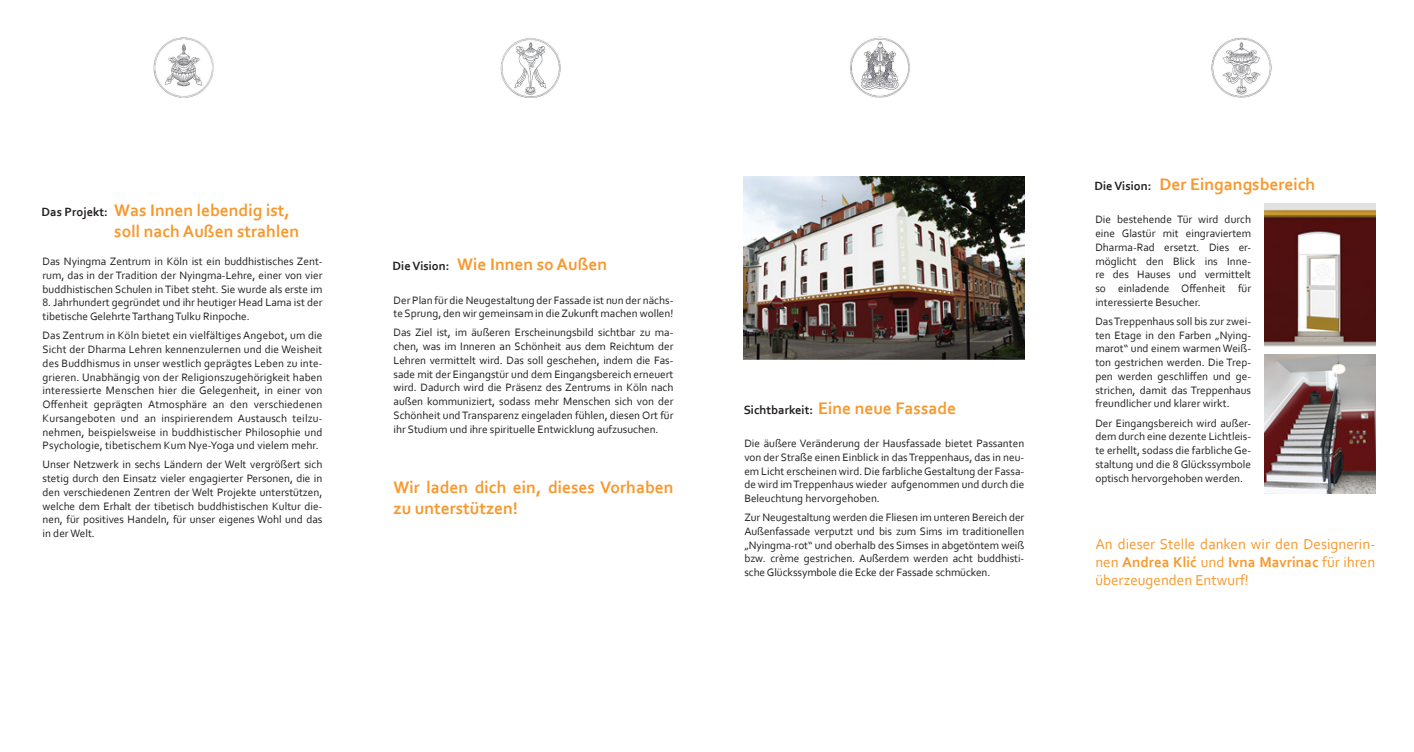
<style>
.page{position:relative;width:1414px;height:752px;background:#fff}
.page>*{position:absolute;margin:0;border:0;box-sizing:border-box;transform-origin:0 0}
.t1{font:700 17.5px/21px "Corbel";color:#f7982d}
.t2{font:15px/18px "Corbel";color:#f7982d;text-align:justify}
.t3{font:700 12.5px "Corbel";color:#231f20}
.t4{font:11.25px/13.8px "Corbel";color:#231f20;text-align:justify}
.s1{font-weight:700}
</style>
<div class="page">
<img style="left:744px;top:176px;width:280px;height:183px">
<img style="left:1264px;top:354px;width:111px;height:139px">
<img style="left:1264px;top:203px;width:111px;height:143px">
<img style="left:1211px;top:37px;width:61px;height:60px">
<img style="left:850px;top:38px;width:60px;height:59px">
<img style="left:500px;top:38px;width:61px;height:60px">
<img style="left:153px;top:37px;width:61px;height:61px">
<h1 class="t1" style="left:114px;top:199px;width:186px">Was Innen lebendig ist, soll nach Außen strahlen</h1>
<p class="t3" style="left:42px;top:204px;width:68px">Das Projekt:</p>
<p class="t4" style="left:43px;top:254px;width:281px">Das Nyingma Zentrum in Köln ist ein buddhistisches Zent&shy;rum, das in der Tradition der Nyingma-Lehre, einer von vier buddhistischen Schulen in Tibet steht. Sie wurde als erste im</p>
<p class="t4" style="left:43px;top:295px;width:281px">8. Jahrhundert gegründet und ihr heutiger Head Lama ist der tibetische Gelehrte Tarthang Tulku Rinpoche.</p>
<p class="t4" style="left:43px;top:328px;width:281px">Das Zentrum in Köln bietet ein vielfältiges Angebot, um die Sicht der Dharma Lehren kennenzulernen und die Weisheit des Buddhismus in unser westlich geprägtes Leben zu inte&shy;grieren. Unabhängig von der Religionszugehörigkeit haben interessierte Menschen hier die Gelegenheit, in einer von Offenheit geprägten Atmosphäre an den verschiedenen Kursangeboten und an inspirierendem Austausch teilzu&shy;nehmen, beispielsweise in buddhistischer Philosophie und Psychologie, tibetischem Kum Nye-Yoga und vielem mehr.</p>
<p class="t4" style="left:43px;top:457px;width:281px">Unser Netzwerk in sechs Ländern der Welt vergrößert sich stetig durch den Einsatz vieler engagierter Personen, die in den verschiedenen Zentren der Welt Projekte unterstützen, welche dem Erhalt der tibetisch buddhistischen Kultur die&shy;nen, für positives Handeln, für unser eigenes Wohl und das in der Welt.</p>
<h1 class="t1" style="left:457px;top:253px;width:151px">Wie Innen so Außen</h1>
<p class="t3" style="left:393px;top:258px;width:58px">Die Vision:</p>
<p class="t4" style="left:393px;top:292px;width:281px">Der Plan für die Neugestaltung der Fassade ist nun der nächs&shy;te Sprung, den wir gemeinsam in die Zukunft machen wollen!</p>
<p class="t4" style="left:393px;top:325px;width:281px">Das Ziel ist, im äußeren Erscheinungsbild sichtbar zu ma&shy;chen, was im Inneren an Schönheit aus dem Reichtum der Lehren vermittelt wird. Das soll geschehen, indem die Fas&shy;sade mit der Eingangstür und dem Eingangsbereich erneuert wird. Dadurch wird die Präsenz des Zentrums in Köln nach außen kommuniziert, sodass mehr Menschen sich von der Schönheit und Transparenz eingeladen fühlen, diesen Ort für ihr Studium und ihre spirituelle Entwicklung aufzusuchen.</p>
<h1 class="t1" style="left:393px;top:476px;width:281px">Wir laden dich ein, dieses Vorhaben zu unterstützen!</h1>
<h1 class="t1" style="left:818px;top:397px;width:140px">Eine neue Fassade</h1>
<p class="t3" style="left:744px;top:401px;width:71px">Sichtbarkeit:</p>
<p class="t4" style="left:744px;top:436px;width:281px">Die äußere Veränderung der Hausfassade bietet Passanten von der Straße einen Einblick in das Treppenhaus, das in neu&shy;em Licht erscheinen wird. Die farbliche Gestaltung der Fassa&shy;de wird im Treppenhaus wieder aufgenommen und durch die Beleuchtung hervorgehoben.</p>
<p class="t4" style="left:744px;top:510px;width:281px">Zur Neugestaltung werden die Fliesen im unteren Bereich der Außenfassade verputzt und bis zum Sims im traditionellen „Nyingma-rot“ und oberhalb des Simses in abgetöntem weiß bzw. crème gestrichen. Außerdem werden acht buddhisti&shy;sche Glückssymbole die Ecke der Fassade schmücken.</p>
<h1 class="t1" style="left:1159px;top:173px;width:157px">Der Eingangsbereich</h1>
<p class="t3" style="left:1094px;top:177px;width:58px">Die Vision:</p>
<p class="t4" style="left:1095px;top:212px;width:157px">Die bestehende Tür wird durch eine Glastür mit eingraviertem Dharma-Rad ersetzt. Dies er&shy;möglicht den Blick ins Inne&shy;re des Hauses und vermittelt so einladende Offenheit für interessierte Besucher.</p>
<p class="t4" style="left:1095px;top:314px;width:157px">Das Treppenhaus soll bis zur zwei&shy;ten Etage in den Farben „Nying&shy;marot“ und einem warmen Weiß&shy;ton gestrichen werden. Die Trep&shy;pen werden geschliffen und ge&shy;strichen, damit das Treppenhaus freundlicher und klarer wirkt.</p>
<p class="t4" style="left:1095px;top:415px;width:157px">Der Eingangsbereich wird außer&shy;dem durch eine dezente Lichtleis&shy;te erhellt, sodass die farbliche Ge&shy;staltung und die 8 Glückssymbole optisch hervorgehoben werden.</p>
<h2 class="t2" style="left:1095px;top:534px;width:281px">An dieser Stelle danken wir den Designerin&shy;nen <span class="s1">Andrea Klić</span> und <span class="s1">Ivna Mavrinac</span> für ihren überzeugenden Entwurf!</h2>
</div>
